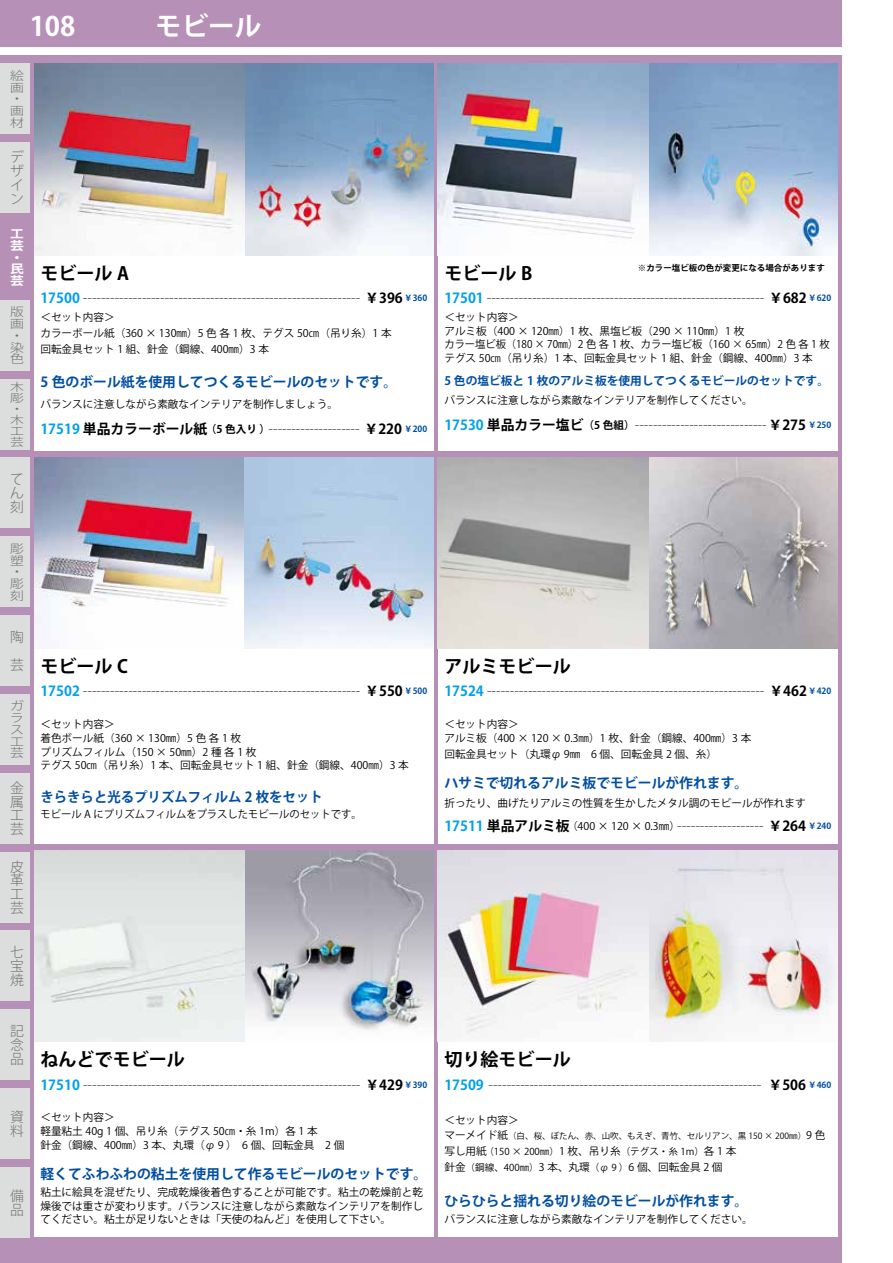
<style>
.page{position:relative;width:893px;height:1263px;background:#fff}
.page>*{position:absolute;margin:0;border:0;box-sizing:border-box;transform-origin:0 0}
.t1{font:700 26.55px "Koz Go Pro";color:#fff}
.t2{font:700 18px "Koz Go Pro";color:#000}
.t3{font:200 13.8px "Koz Go Pro";color:#000}
.t4{font:700 13.8px "Koz Go Pro";color:#004ea2}
.t5{font:300 13.8px/13.8px "Koz Go Pro";color:#727171;text-align:justify}
.t6{font:700 11.7px "Koz Go Pro";color:#004ea2}
.t7{font:300 11.7px/11.7px "Koz Go Pro";color:#727171;text-align:justify;scale:1.18 1}
.t8{font:700 11.7px/11.7px "Koz Go Pro";color:#fff;text-align:justify;scale:1.18 1}
.t9{font:300 11.1px/11.1px "Koz Go Pro";color:#727171;text-align:justify;scale:1.25 1}
.t10{font:10.65px/13.8px "Koz Go Pro";color:#000}
.t11{font:9.6px "Koz Go Pro";color:#000}
.t12{font:8.55px "Koz Go Pro";color:#000}
.t13{font:700 8.55px "Koz Go Pro";color:#000}
.s1{font-weight:700;color:#00a0e9}
.s2{font-weight:700}
.s3{font-weight:700;font-size:8.55px;color:#004ea2}
.s4{font-weight:700;font-size:10.65px}
.s5{font-weight:400;font-size:10.65px}
.s6{font-size:10.65px}
.s7{font-size:9.6px}
</style>
<div class="page">
<div style="left:0;top:55px;width:842px;height:1208px;background:#b790b7"></div>
<div style="left:0;top:64px;width:30px;height:70px;background:#dcdddd"></div>
<div style="left:0;top:143px;width:30px;height:70px;background:#dcdddd"></div>
<div style="left:0;top:300px;width:30px;height:70px;background:#dcdddd"></div>
<div style="left:0;top:379px;width:30px;height:70px;background:#dcdddd"></div>
<div style="left:0;top:458px;width:30px;height:70px;background:#dcdddd"></div>
<div style="left:0;top:537px;width:30px;height:70px;background:#dcdddd"></div>
<div style="left:0;top:616px;width:30px;height:70px;background:#dcdddd"></div>
<div style="left:0;top:694px;width:30px;height:70px;background:#dcdddd"></div>
<div style="left:0;top:773px;width:30px;height:70px;background:#dcdddd"></div>
<div style="left:0;top:852px;width:30px;height:70px;background:#dcdddd"></div>
<div style="left:0;top:931px;width:30px;height:70px;background:#dcdddd"></div>
<div style="left:0;top:1010px;width:30px;height:70px;background:#dcdddd"></div>
<div style="left:0;top:1088px;width:30px;height:71px;background:#dcdddd"></div>
<div style="left:0;top:1167px;width:30px;height:70px;background:#dcdddd"></div>
<div style="left:0;top:0;width:842px;height:47px;background:#b790b7"></div>
<div style="left:34px;top:457px;width:400px;height:387px;background:#fff"></div>
<div style="left:438px;top:64px;width:400px;height:387px;background:#fff"></div>
<div style="left:34px;top:64px;width:400px;height:387px;background:#fff"></div>
<img style="left:34px;top:457px;width:400px;height:191px">
<img style="left:438px;top:64px;width:400px;height:191px">
<img style="left:34px;top:64px;width:400px;height:191px">
<div style="left:34px;top:850px;width:400px;height:387px;background:#fff"></div>
<img style="left:34px;top:850px;width:400px;height:192px">
<div style="left:438px;top:850px;width:400px;height:387px;background:#fff"></div>
<img style="left:648px;top:850px;width:190px;height:192px">
<svg style="left:438px;top:850px;width:210px;height:188px"></svg>
<div style="left:438px;top:457px;width:400px;height:387px;background:#fff"></div>
<img style="left:648px;top:457px;width:190px;height:191px">
<svg style="left:438px;top:457px;width:210px;height:191px;background:#c1c0bd"></svg>
<h1 class="t1" style="left:30px;top:9px;width:233px">108　　　モビール</h1>
<p class="t7" style="left:10px;top:70px;width:13px">絵画・画材</p>
<p class="t5" style="left:10px;top:150px;width:15px">デザイン</p>
<p class="t8" style="left:10px;top:229px;width:13px">工芸・民芸</p>
<p class="t7" style="left:10px;top:306px;width:13px">版画・染色</p>
<p class="t9" style="left:10px;top:381px;width:13px">木彫・木工芸</p>
<p class="t5" style="left:10px;top:472px;width:15px">てん刻</p>
<p class="t7" style="left:10px;top:543px;width:13px">彫塑・彫刻</p>
<p class="t5" style="left:10px;top:623px;width:15px;line-height:27.6px">陶芸</p>
<p class="t7" style="left:10px;top:700px;width:13px">ガラス工芸</p>
<p class="t5" style="left:10px;top:781px;width:15px">金属工芸</p>
<p class="t5" style="left:10px;top:860px;width:15px">皮革工芸</p>
<p class="t5" style="left:10px;top:945px;width:15px">七宝焼</p>
<p class="t5" style="left:10px;top:1024px;width:15px">記念品</p>
<p class="t5" style="left:10px;top:1110px;width:15px">資料</p>
<p class="t5" style="left:10px;top:1189px;width:15px">備品</p>
<h2 class="t2" style="left:40px;top:261px;width:90px">モビール A</h2>
<p class="t3" style="left:40px;top:289px;width:388px"><span class="s1">17500</span> ------------------------------------------------------------- <span class="s2">￥396</span> <span class="s3">￥360</span></p>
<p class="t10" style="left:40px;top:309px;width:353px;line-height:15.9px">＜セット内容＞<br>カラーボール紙（360 × 130㎜）5 色 各 1 枚、テグス 50㎝（吊り糸）1 本回転金具セット 1 組、針金（鋼線、400㎜）3 本</p>
<p class="t4" style="left:40px;top:373px;width:358px">5 色のボール紙を使用してつくるモビールのセットです。</p>
<p class="t10" style="left:40px;top:397px;width:299px">バランスに注意しながら素敵なインテリアを制作しましょう。</p>
<p class="t3" style="left:40px;top:420px;width:388px"><span class="s1">17519</span> <span class="s2">単品カラーボール紙</span><span class="s4">（5 色入り ）</span>-------------------- <span class="s2">￥220</span> <span class="s3">￥200</span></p>
<h2 class="t2" style="left:40px;top:655px;width:89px">モビール C</h2>
<p class="t3" style="left:40px;top:682px;width:388px"><span class="s1">17502</span> ------------------------------------------------------------- <span class="s2">￥550</span> <span class="s3">￥500</span></p>
<p class="t10" style="left:40px;top:717px;width:370px">＜セット内容＞<br>着色ボール紙（360 × 130㎜）5 色 各 1 枚<br>プリズムフィルム（150 × 50㎜）2 種 各 1 枚<br>テグス 50㎝（吊り糸）1 本、回転金具セット 1 組、針金（鋼線、400㎜）3 本</p>
<p class="t4" style="left:40px;top:788px;width:284px">きらきらと光るプリズムフィルム 2 枚をセット</p>
<p class="t10" style="left:40px;top:808px;width:323px">モビール A にプリズムフィルムをプラスしたモビールのセットです。</p>
<h2 class="t2" style="left:40px;top:1048px;width:146px">ねんどでモビール</h2>
<p class="t3" style="left:40px;top:1075px;width:388px"><span class="s1">17510</span> ------------------------------------------------------------- <span class="s2">￥429</span><span class="s3">￥390</span></p>
<p class="t10" style="left:40px;top:1111px;width:305px">＜セット内容＞<br>軽量粘土 40g 1 個、吊り糸（テグス 50㎝・糸 1m）各 1 本<br>針金（鋼線、400㎜）3 本、丸環（φ 9 ）　6 個、回転金具　2 個</p>
<p class="t4" style="left:40px;top:1165px;width:388px">軽くてふわふわの粘土を使用して作るモビールのセットです。</p>
<p class="t10" style="left:40px;top:1185px;width:384px;text-align:justify">粘土に絵具を混ぜたり、完成乾燥後着色することが可能です。粘土の乾燥前と乾燥後では重さが変わります。バランスに注意しながら素敵なインテリアを制作してください。粘土が足りないときは「天使のねんど」を使用して下さい。</p>
<h2 class="t2" style="left:444px;top:261px;width:90px">モビール B</h2>
<p class="t3" style="left:444px;top:289px;width:388px"><span class="s1">17501</span> ------------------------------------------------------------- <span class="s2">￥682</span> <span class="s3">￥620</span></p>
<p class="t10" style="left:444px;top:310px;width:387px">＜セット内容＞<br>アルミ板（400 × 120㎜）1 枚、黒塩ビ板（290 × 110㎜）1 枚<br>カラー塩ビ板（180 × 70㎜）2 色 各 1 枚、カラー塩ビ板（160 × 65㎜）2 色 各 1 枚テグス 50㎝（吊り糸）1 本、回転金具セット 1 組、針金（鋼線、400㎜）3 本</p>
<p class="t6" style="left:444px;top:373px;width:386px">5 色の塩ビ板と 1 枚のアルミ板を使用してつくるモビールのセットです。</p>
<p class="t10" style="left:444px;top:393px;width:310px">バランスに注意しながら素敵なインテリアを制作してください。</p>
<p class="t3" style="left:444px;top:416px;width:388px"><span class="s1">17530</span> <span class="s2">単品カラー塩ビ</span><span class="s4">（5 色組）</span>-----------------------------<span class="s2">￥275</span> <span class="s3">￥250</span></p>
<p class="t13" style="left:638px;top:262px;width:189px">※カラー塩ビ板の色が変更になる場合があります</p>
<h2 class="t2" style="left:444px;top:655px;width:128px">アルミモビール</h2>
<p class="t3" style="left:444px;top:682px;width:388px"><span class="s1">17524</span> ------------------------------------------------------------- <span class="s2">￥462</span><span class="s3">￥420</span></p>
<p class="t10" style="left:444px;top:717px;width:309px">＜セット内容＞<br>アルミ板（400 × 120 × 0.3㎜）1 枚、針金（鋼線、400㎜）3 本</p>
<p class="t10" style="left:444px;top:747px;width:274px">回転金具セット（丸環φ 9㎜　6 個、回転金具 2 個、糸）</p>
<p class="t4" style="left:444px;top:774px;width:306px">ハサミで切れるアルミ板でモビールが作れます。</p>
<p class="t10" style="left:444px;top:796px;width:363px">折ったり、曲げたりアルミの性質を生かしたメタル調のモビールが作れます</p>
<p class="t3" style="left:444px;top:816px;width:388px"><span class="s1">17511</span> <span class="s2">単品アルミ板</span><span class="s5">（400 × 120 × 0.3㎜）</span>------------------- <span class="s2">￥264</span> <span class="s3">￥240</span></p>
<h2 class="t2" style="left:444px;top:1048px;width:128px">切り絵モビール</h2>
<p class="t3" style="left:444px;top:1075px;width:388px"><span class="s1">17509</span> ------------------------------------------------------------ <span class="s2">￥506</span> <span class="s3">￥460</span></p>
<p class="t10" style="left:444px;top:1113px;width:76px">＜セット内容＞</p>
<p class="t12" style="left:444px;top:1130px;width:383px"><span class="s6">マーメイド紙</span>（白、桜、ぼたん、赤、山吹、もえぎ、青竹、セルリアン、黒 150 × 200㎜）<span class="s6">9 色</span></p>
<p class="t11" style="left:444px;top:1145px;width:294px"><span class="s6">写し用紙</span> （150 × 200㎜）<span class="s6">1 枚、吊り糸</span>（テグス・糸 1m）<span class="s6">各 1 本</span></p>
<p class="t10" style="left:444px;top:1161px;width:280px">針金<span class="s7">（鋼線、400㎜）</span>3 本、丸環<span class="s7">（φ 9 ）</span>6 個、回転金具 2 個</p>
<p class="t4" style="left:444px;top:1192px;width:306px">ひらひらと揺れる切り絵のモビールが作れます。</p>
<p class="t10" style="left:444px;top:1213px;width:310px">バランスに注意しながら素敵なインテリアを制作してください。</p>
</div>
